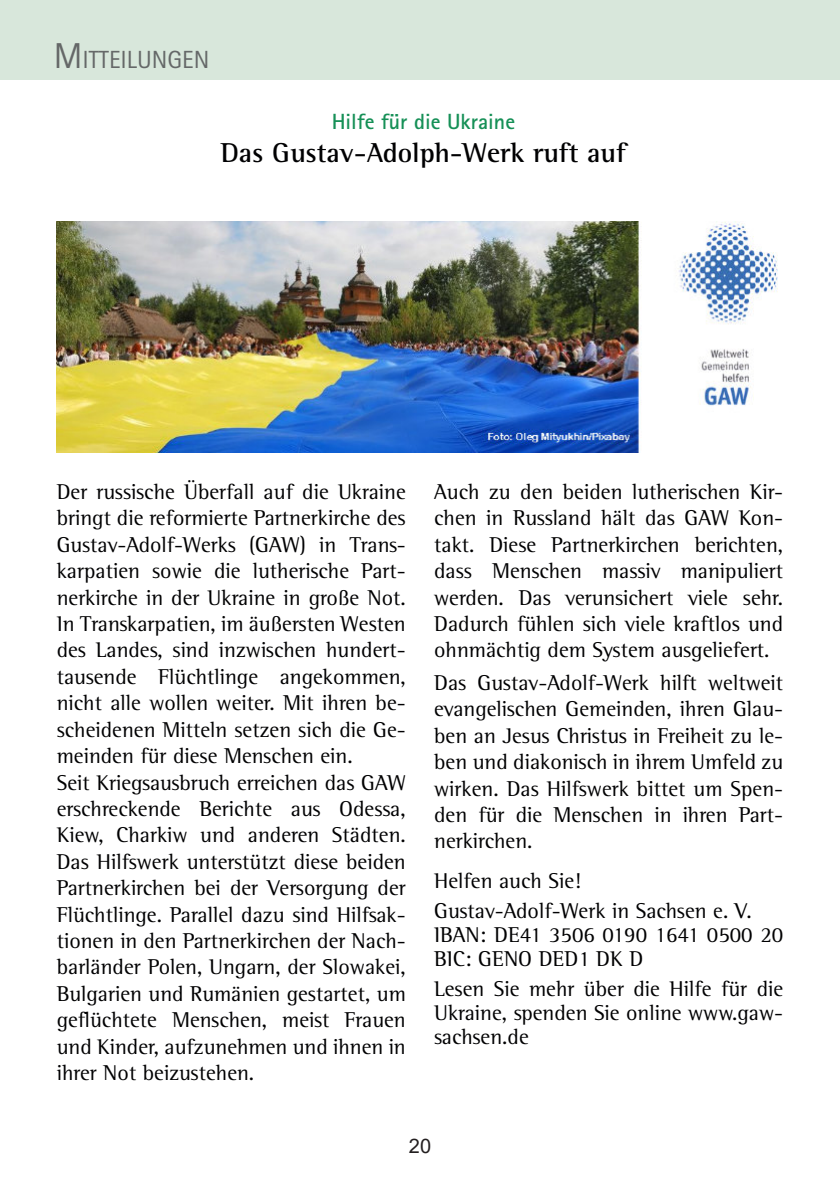
<style>
.page{position:relative;width:840px;height:1191px;background:#fff}
.page>*{position:absolute;margin:0;border:0;box-sizing:border-box;transform-origin:0 0}
.t1{font:700 28px "Rotis Semi Serif Pro";color:#000002}
.t2{font:24.8px "Rotis Sans Serif Pro";color:#656868}
.t3{font:22px/26.4px "Rotis Semi Serif Pro";color:#000002}
.t4{font:700 22px "Rotis Sans Serif Pro";color:#169057}
.t5{font:20px "Arial";color:#231f20}
.s1{font-size:36px}
</style>
<div class="page">
<div style="left:0;top:0;width:839px;height:79px;background:#d8e7db"></div>
<img style="left:57px;top:222px;width:721px;height:230px">
<p class="t2" style="left:54px;top:51px;width:157px"><span class="s1">M</span>ITTEILUNGEN</p>
<p class="t4" style="left:331px;top:113px;width:185px">Hilfe für die Ukraine</p>
<p class="t1" style="left:221px;top:143px;width:406px">Das Gustav-Adolph-Werk ruft auf</p>
<p class="t3" style="left:57px;top:481px;width:350px">Der russische Überfall auf die Ukraine bringt die reformierte Partnerkirche des Gustav-Adolf-Werks (GAW) in Trans&shy;karpatien sowie die lutherische Part&shy;nerkirche in der Ukraine in große Not.<br>In Transkarpatien, im äußersten Westen des Landes, sind inzwischen hundert&shy;tausende Flüchtlinge angekommen, nicht alle wollen weiter. Mit ihren be&shy;scheidenen Mitteln setzen sich die Ge&shy;meinden für diese Menschen ein.<br>Seit Kriegsausbruch erreichen das GAW erschreckende Berichte aus Odessa, Kiew, Charkiw und anderen Städten.<br>Das Hilfswerk unterstützt diese beiden Partnerkirchen bei der Versorgung der Flüchtlinge. Parallel dazu sind Hilfsak&shy;tionen in den Partnerkirchen der Nach&shy;barländer Polen, Ungarn, der Slowakei, Bulgarien und Rumänien gestartet, um geflüchtete Menschen, meist Frauen und Kinder, aufzunehmen und ihnen in ihrer Not beizustehen.</p>
<p class="t3" style="left:434px;top:481px;width:350px;text-align:justify">Auch zu den beiden lutherischen Kir&shy;chen in Russland hält das GAW Kon&shy;takt. Diese Partnerkirchen berichten, dass Menschen massiv manipuliert werden. Das verunsichert viele sehr.<br>Dadurch fühlen sich viele kraftlos und ohnmächtig dem System ausgeliefert.</p>
<p class="t3" style="left:434px;top:672px;width:350px;text-align:justify">Das Gustav-Adolf-Werk hilft weltweit evangelischen Gemeinden, ihren Glau&shy;ben an Jesus Christus in Freiheit zu le&shy;ben und diakonisch in ihrem Umfeld zu wirken. Das Hilfswerk bittet um Spen&shy;den für die Menschen in ihren Part&shy;nerkirchen.</p>
<p class="t3" style="left:434px;top:869px;width:319px;line-height:30px">Helfen auch Sie!<br>Gustav-Adolf-Werk in Sachsen e. V.</p>
<p class="t3" style="left:434px;top:926px;width:350px;line-height:24px">IBAN: DE41 3506 0190 1641 0500 20<br>BIC: GENO DED1 DK D</p>
<p class="t3" style="left:434px;top:980px;width:350px;line-height:24px;text-align:justify">Lesen Sie mehr über die Hilfe für die Ukraine, spenden Sie online www.gaw&shy;sachsen.de</p>
<p class="t5" style="left:408px;top:1138px;width:24px">20</p>
</div>
